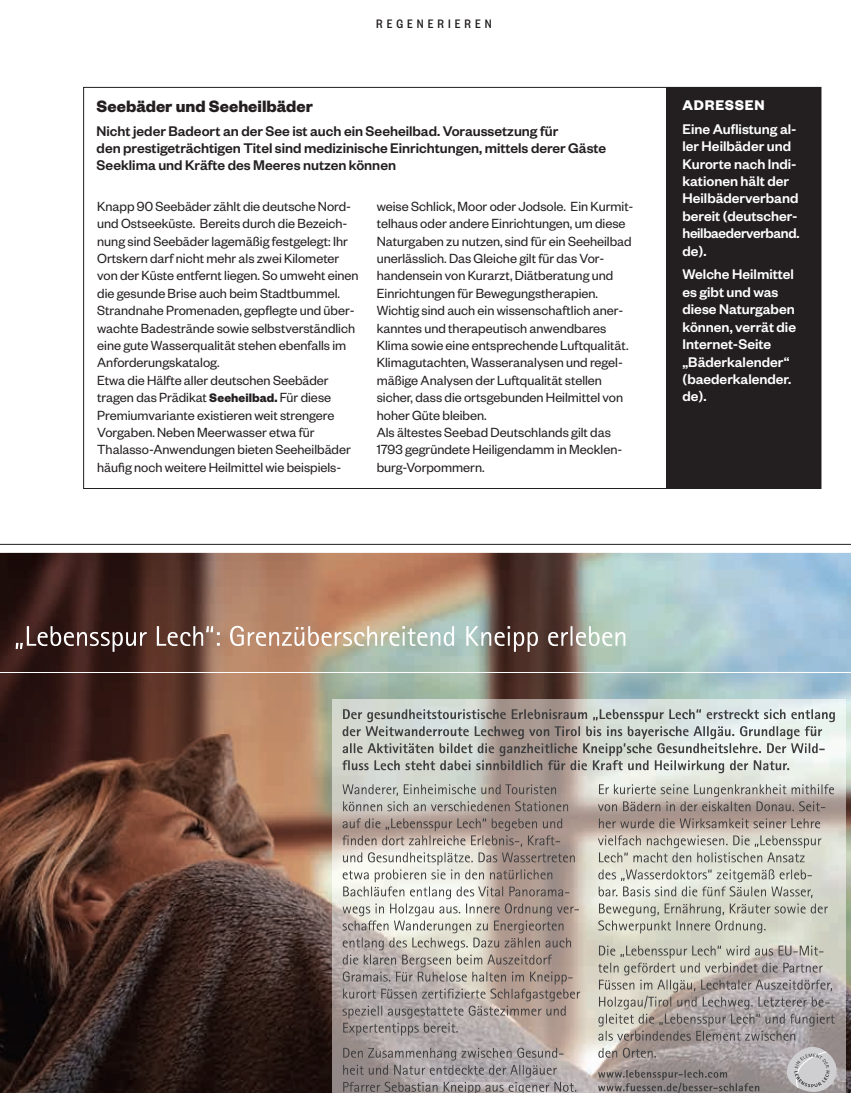
<style>
.page{position:relative;width:851px;height:1093px;background:#fff}
.page>*{position:absolute;margin:0;border:0;box-sizing:border-box;transform-origin:0 0}
.t1{font:700 18px "Founders Grotesk";color:#231f20}
.t2{font:500 15.3px/17.4px "Founders Grotesk";color:#fff}
.t3{font:500 15.3px/17.4px "Founders Grotesk";color:#231f20}
.t4{font:700 15.3px "Founders Grotesk";letter-spacing:.05em;color:#fff}
.t5{font:14.55px/17.4px "Founders Grotesk";color:#231f20}
.t6{font:500 13.5px "Founders Grotesk Cond";letter-spacing:.3em;color:#231f20}
.s1{font-weight:700;font-size:13.5px}
</style>
<div class="page">
<div style="left:666px;top:87px;width:155px;height:402px;background:#231f20"></div>
<hr style="left:0;top:544px;width:850px;height:1px;background:#231f20">
<img style="left:0;top:553px;width:850px;height:540px">
<img style="left:332px;top:699px;width:513px;height:394px">
<svg style="left:16px;top:626px;width:609px;height:26px;background:#98887c"></svg>
<hr style="left:0;top:672px;width:850px;height:1px;background:#fff">
<svg style="left:342px;top:709px;width:492px;height:64px;background:#b6b8b3"></svg>
<svg style="left:342px;top:784px;width:226px;height:27px;background:#aaa69f"></svg>
<svg style="left:342px;top:818px;width:238px;height:217px;background:#b6aba4"></svg>
<svg style="left:343px;top:1047px;width:233px;height:46px;background:#9e9797"></svg>
<svg style="left:597px;top:784px;width:236px;height:27px;background:#b2aba5"></svg>
<svg style="left:598px;top:818px;width:222px;height:10px;background:#9b8c85"></svg>
<svg style="left:597px;top:835px;width:224px;height:27px;background:#c4c4b9"></svg>
<svg style="left:598px;top:869px;width:229px;height:64px;background:#c7c9be"></svg>
<svg style="left:598px;top:945px;width:236px;height:96px;background:#afaaa4"></svg>
<svg style="left:598px;top:1047px;width:57px;height:11px"></svg>
<svg style="left:786px;top:1047px;width:50px;height:45px;background:#bdbbbd"></svg>
<svg style="left:598px;top:1070px;width:161px;height:23px;background:#857e7e"></svg>
<p class="t6" style="left:376px;top:15px;width:117px">REGENERIEREN</p>
<p class="t1" style="left:97px;top:94px;width:218px">Seebäder und Seeheilbäder</p>
<p class="t3" style="left:97px;top:121px;width:511px">Nicht jeder Badeort an der See ist auch ein Seeheilbad. Voraussetzung für<br>den prestigeträchtigen Titel sind medizinische Einrichtungen, mittels derer Gäste<br>Seeklima und Kräfte des Meeres nutzen können</p>
<p class="t5" style="left:97px;top:197px;width:263px">Knapp 90 Seebäder zählt die deutsche Nord&shy;und Ostseeküste. Bereits durch die Bezeich&shy;nung sind Seebäder lagemäßig festgelegt: Ihr Ortskern darf nicht mehr als zwei Kilometer von der Küste entfernt liegen. So umweht einen die gesunde Brise auch beim Stadtbummel.<br>Strandnahe Promenaden, gepflegte und über&shy;wachte Badestrände sowie selbstverständlich eine gute Wasserqualität stehen ebenfalls im Anforderungskatalog.<br>Etwa die Hälfte aller deutschen Seebäder tragen das Prädikat <span class="s1">Seeheilbad.</span> Für diese Premiumvariante existieren weit strengere Vorgaben.Neben Meerwasser etwa für Thalasso-Anwendungen bieten Seeheilbäder häufig noch weitere Heilmittel wie beispiels-</p>
<p class="t5" style="left:376px;top:197px;width:258px">weise Schlick, Moor oder Jodsole. Ein Kurmit&shy;telhaus oder andere Einrichtungen, um diese Naturgaben zu nutzen, sind für ein Seeheilbad unerlässlich. Das Gleiche gilt für das Vor&shy;handensein von Kurarzt, Diätberatung und Einrichtungen für Bewegungstherapien.<br>Wichtig sind auch ein wissenschaftlich aner&shy;kanntes und therapeutisch anwendbares Klima sowie eine entsprechende Luftqualität.<br>Klimagutachten, Wasseranalysen und regel&shy;mäßige Analysen der Luftqualität stellen sicher, dass die ortsgebunden Heilmittel von hoher Güte bleiben.<br>Als ältestes Seebad Deutschlands gilt das 1793 gegründete Heiligendamm in Mecklen&shy;burg-Vorpommern.</p>
<p class="t4" style="left:682px;top:95px;width:84px">ADRESSEN</p>
<p class="t2" style="left:682px;top:119px;width:118px">Eine Auflistung al&shy;ler Heilbäder und<br>Kurorte nach Indi&shy;kationen hält der<br>Heilbäderverband bereit (deutscher&shy;heilbaederverband. de).</p>
<p class="t2" style="left:682px;top:265px;width:115px">Welche Heilmittel es gibt und was diese Naturgaben können, verrät die<br>Internet-Seite „Bäderkalender“ (baederkalender. de).</p>
</div>
